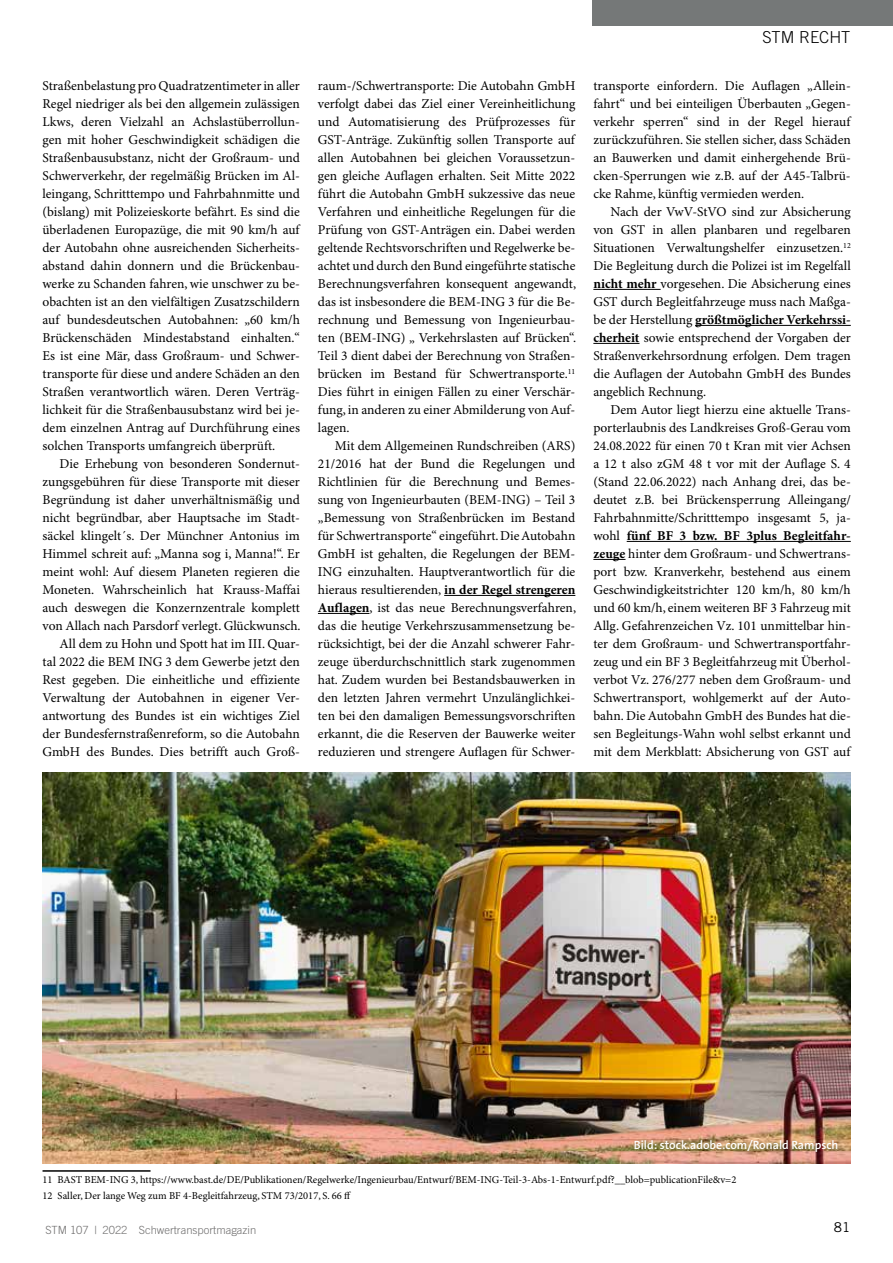
<style>
.page{position:relative;width:893px;height:1263px;background:#fff}
.page>*{position:absolute;margin:0;border:0;box-sizing:border-box;transform-origin:0 0}
.t1{font:300 16.5px "Trade Gothic";color:#000}
.t2{font:13.5px/18px "Minion Pro";color:#000;text-align:justify}
.t3{font:13.5px "Trade Gothic";color:#000}
.t4{font:600 12px "The Sans B6";color:#fff}
.t5{font:300 11.25px "Trade Gothic";color:#706f6f}
.t6{font:10.5px/16.2px "Minion Pro";color:#000}
.s1{font-weight:700}
</style>
<div class="page">
<div style="left:592px;top:0;width:301px;height:26px;background:#757878"></div>
<img style="left:43px;top:773px;width:807px;height:390px">
<hr style="left:43px;top:1170px;width:108px;height:2px;background:#000">
<hr style="left:444px;top:595px;width:131px;height:1px;background:#000">
<hr style="left:318px;top:613px;width:51px;height:1px;background:#000">
<hr style="left:593px;top:289px;width:68px;height:1px;background:#000">
<hr style="left:695px;top:325px;width:156px;height:1px;background:#000">
<hr style="left:593px;top:343px;width:46px;height:1px;background:#000">
<hr style="left:627px;top:541px;width:224px;height:1px;background:#000">
<hr style="left:593px;top:559px;width:32px;height:1px;background:#000">
<p class="t2" style="left:43px;top:77px;width:259px">Straßenbelastung pro Quadratzentimeter in aller Regel niedriger als bei den allgemein zulässigen Lkws, deren Vielzahl an Achslastüberrollun&shy;gen mit hoher Geschwindigkeit schädigen die Straßenbausubstanz, nicht der Großraum- und Schwerverkehr, der regelmäßig Brücken im Al&shy;leingang, Schritttempo und Fahrbahnmitte und (bislang) mit Polizeieskorte befährt. Es sind die überladenen Europazüge, die mit 90 km/h auf der Autobahn ohne ausreichenden Sicherheits&shy;abstand dahin donnern und die Brückenbau&shy;werke zu Schanden fahren, wie unschwer zu be&shy;obachten ist an den vielfältigen Zusatzschildern auf bundesdeutschen Autobahnen: „60 km/h Brückenschäden Mindestabstand einhalten.“ Es ist eine Mär, dass Großraum- und Schwer&shy;transporte für diese und andere Schäden an den Straßen verantwortlich wären. Deren Verträg&shy;lichkeit für die Straßenbausubstanz wird bei je&shy;dem einzelnen Antrag auf Durchführung eines solchen Transports umfangreich überprüft.</p>
<p class="t2" style="left:43px;top:455px;width:260px;text-align:right">Die Erhebung von besonderen Sondernut&shy;zungsgebühren für diese Transporte mit dieser Begründung ist daher unverhältnismäßig und nicht begründbar, aber Hauptsache im Stadt&shy;säckel klingelt´s. Der Münchner Antonius im Himmel schreit auf: „Manna sog i, Manna!“. Er meint wohl: Auf diesem Planeten regieren die Moneten. Wahrscheinlich hat Krauss-Maffai auch deswegen die Konzernzentrale komplett von Allach nach Parsdorf verlegt. Glückwunsch.<br>All dem zu Hohn und Spott hat im III. Quar-<br>tal 2022 die BEM ING 3 dem Gewerbe jetzt den Rest gegeben. Die einheitliche und effiziente Verwaltung der Autobahnen in eigener Ver&shy;antwortung des Bundes ist ein wichtiges Ziel der Bundesfernstraßenreform, so die Autobahn GmbH des Bundes. Dies betrifft auch Groß-</p>
<p class="t2" style="left:318px;top:77px;width:260px">raum-/Schwertransporte: Die Autobahn GmbH verfolgt dabei das Ziel einer Vereinheitlichung und Automatisierung des Prüfprozesses für GST-Anträge. Zukünftig sollen Transporte auf allen Autobahnen bei gleichen Voraussetzun&shy;gen gleiche Auflagen erhalten. Seit Mitte 2022 führt die Autobahn GmbH sukzessive das neue Verfahren und einheitliche Regelungen für die Prüfung von GST-Anträgen ein. Dabei werden geltende Rechtsvorschriften und Regelwerke be&shy;achtet und durch den Bund eingeführte statische Berechnungsverfahren konsequent angewandt, das ist insbesondere die BEM-ING 3 für die Be&shy;rechnung und Bemessung von Ingenieurbau&shy;ten (BEM-ING) „ Verkehrslasten auf Brücken“.<br>Teil 3 dient dabei der Berechnung von Straßen&shy;brücken im Bestand für Schwertransporte.<sup>11<br></sup>Dies führt in einigen Fällen zu einer Verschär&shy;fung, in anderen zu einer Abmilderung von Auf&shy;lagen.</p>
<p class="t2" style="left:318px;top:437px;width:260px;text-indent:17px">Mit dem Allgemeinen Rundschreiben (ARS)<br>21/2016 hat der Bund die Regelungen und Richtlinien für die Berechnung und Bemes&shy;sung von Ingenieurbauten (BEM-ING) – Teil 3 „Bemessung von Straßenbrücken im Bestand für Schwertransporte“ eingeführt. Die Autobahn GmbH ist gehalten, die Regelungen der BEM-ING einzuhalten. Hauptverantwortlich für die hieraus resultierenden, <span class="s1">in der Regel strengeren Auflagen</span>, ist das neue Berechnungsverfahren, das die heutige Verkehrszusammensetzung be&shy;rücksichtigt, bei der die Anzahl schwerer Fahr&shy;zeuge überdurchschnittlich stark zugenommen hat. Zudem wurden bei Bestandsbauwerken in den letzten Jahren vermehrt Unzulänglichkei&shy;ten bei den damaligen Bemessungsvorschriften erkannt, die die Reserven der Bauwerke weiter reduzieren und strengere Auflagen für Schwer-</p>
<p class="t1" style="left:762px;top:27px;width:90px">STM RECHT</p>
<p class="t2" style="left:593px;top:77px;width:259px">transporte einfordern. Die Auflagen „Allein&shy;fahrt“ und bei einteiligen Überbauten „Gegen&shy;verkehr sperren“ sind in der Regel hierauf zurückzuführen. Sie stellen sicher, dass Schäden an Bauwerken und damit einhergehende Brü&shy;cken-Sperrungen wie z.B. auf der A45-Talbrü&shy;cke Rahme, künftig vermieden werden.</p>
<p class="t2" style="left:593px;top:203px;width:259px;text-indent:17px">Nach der VwV-StVO sind zur Absicherung von GST in allen planbaren und regelbaren Situationen Verwaltungshelfer einzusetzen.<sup>12<br></sup>Die Begleitung durch die Polizei ist im Regelfall <span class="s1">nicht mehr</span> vorgesehen. Die Absicherung eines GST durch Begleitfahrzeuge muss nach Maßga&shy;be der Herstellung <span class="s1">größtmöglicher Verkehrssi&shy;cherheit</span> sowie entsprechend der Vorgaben der Straßenverkehrsordnung erfolgen. Dem tragen die Auflagen der Autobahn GmbH des Bundes angeblich Rechnung.</p>
<p class="t2" style="left:593px;top:401px;width:259px;text-indent:17px">Dem Autor liegt hierzu eine aktuelle Trans&shy;porterlaubnis des Landkreises Groß-Gerau vom 24.08.2022 für einen 70 t Kran mit vier Achsen a 12 t also zGM 48 t vor mit der Auflage S. 4 (Stand 22.06.2022) nach Anhang drei, das be&shy;deutet z.B. bei Brückensperrung Alleingang/ Fahrbahnmitte/Schritttempo insgesamt 5, ja&shy;wohl <span class="s1">fünf BF 3 bzw. BF 3plus Begleitfahr&shy;zeuge</span> hinter dem Großraum- und Schwertrans&shy;port bzw. Kranverkehr, bestehend aus einem Geschwindigkeitstrichter 120 km/h, 80 km/h und 60 km/h, einem weiteren BF 3 Fahrzeug mit Allg. Gefahrenzeichen Vz. 101 unmittelbar hin&shy;ter dem Großraum- und Schwertransportfahr&shy;zeug und ein BF 3 Begleitfahrzeug mit Überhol&shy;verbot Vz. 276/277 neben dem Großraum- und Schwertransport, wohlgemerkt auf der Auto&shy;bahn. Die Autobahn GmbH des Bundes hat die&shy;sen Begleitungs-Wahn wohl selbst erkannt und mit dem Merkblatt: Absicherung von GST auf</p>
<p class="t4" style="left:634px;top:1138px;width:206px">Bild: stock.adobe.com/Ronald Rampsch</p>
<p class="t6" style="left:43px;top:1172px;width:695px">11 BAST BEM-ING 3, https://www.bast.de/DE/Publikationen/Regelwerke/Ingenieurbau/Entwurf/BEM-ING-Teil-3-Abs-1-Entwurf.pdf?__blob=publicationFile&amp;v=2<br>12 Saller, Der lange Weg zum BF 4-Begleitfahrzeug, STM 73/2017, S. 66 ff</p>
<p class="t5" style="left:45px;top:1223px;width:212px">STM 107 | 2022 Schwertransportmagazin</p>
<p class="t3" style="left:834px;top:1219px;width:18px">81</p>
</div>
